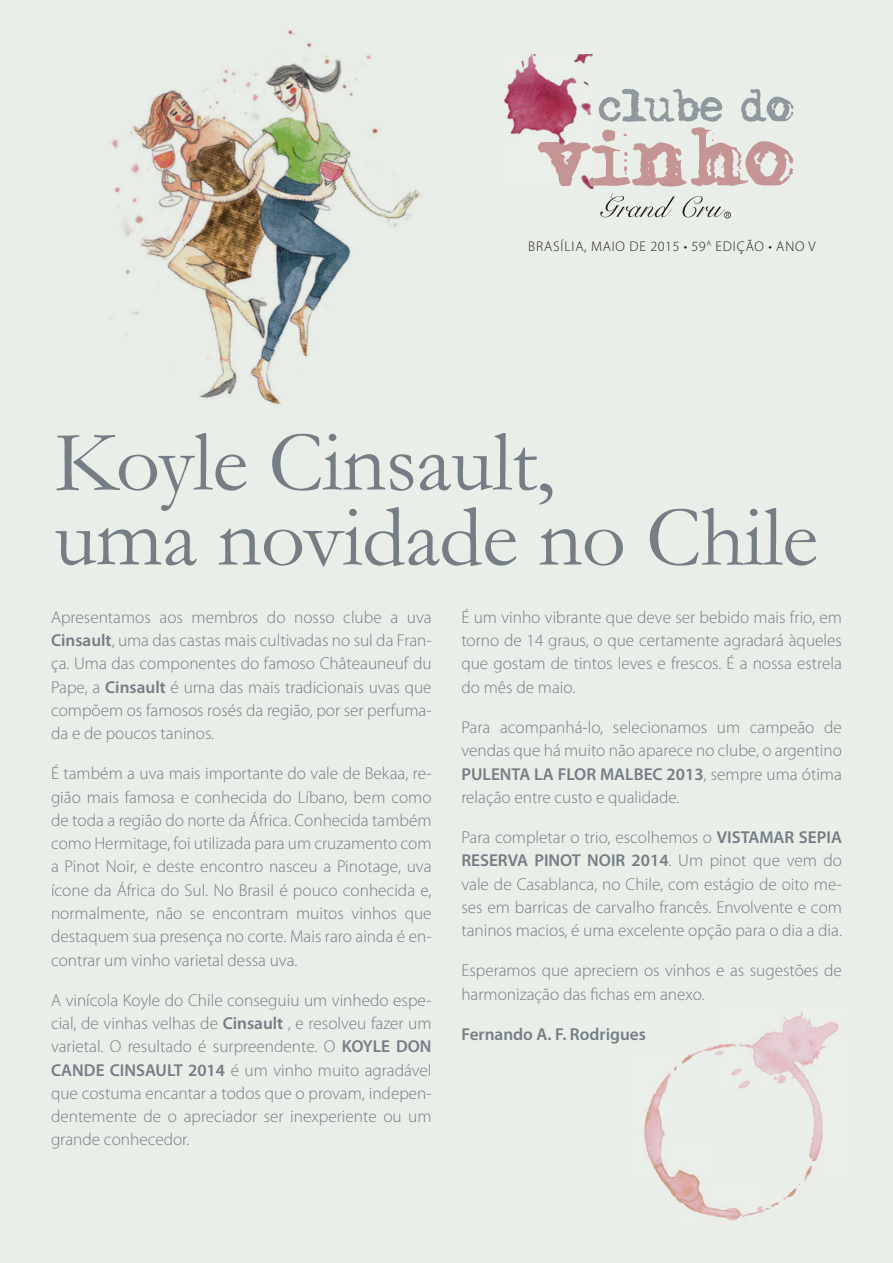
<style>
.page{position:relative;width:893px;height:1263px;background:#eaeee9}
.page>*{position:absolute;margin:0;border:0;box-sizing:border-box;transform-origin:0 0}
.t1{font:87px/75px "Garamond";letter-spacing:-.01em;color:#747e84}
.t2{font:300 17.25px/23.2px "Myriad Pro";color:#747e84;text-align:justify}
.t3{font:600 17.25px "Myriad Pro";color:#747e84}
.t4{font:300 14.1px "Myriad Pro";letter-spacing:.06em;color:#231f20}
.s1{font-weight:600}
</style>
<div class="page">
<img style="left:632px;top:1008px;width:218px;height:218px">
<img style="left:0;top:0;width:498px;height:475px">
<img style="left:504px;top:54px;width:91px;height:135px">
<svg style="left:595px;top:89px;width:198px;height:98px;background:#d5cdcb"></svg>
<img style="left:538px;top:142px;width:57px;height:44px">
<svg style="left:600px;top:193px;width:75px;height:24px;background:#d0d3cf"></svg>
<svg style="left:682px;top:196px;width:49px;height:22px"></svg>
<svg style="left:591px;top:987px;width:6px;height:12px"></svg>
<p class="t4" style="left:528px;top:238px;width:289px">BRASÍLIA, MAIO DE 2015 • 59<sup>A</sup> EDIÇÃO • ANO V</p>
<h1 class="t1" style="left:54px;top:424px;width:766px">Koyle Cinsault,<br>uma novidade no Chile</h1>
<p class="t2" style="left:51px;top:605px;width:382px">Apresentamos aos membros do nosso clube a uva <span class="s1">Cinsault</span>, uma das castas mais cultivadas no sul da Fran&shy;ça. Uma das componentes do famoso Châteauneuf du Pape, a <span class="s1">Cinsault</span> é uma das mais tradicionais uvas que compõem os famosos rosés da região, por ser perfuma&shy;da e de poucos taninos.</p>
<p class="t2" style="left:51px;top:762px;width:382px">É também a uva mais importante do vale de Bekaa, re&shy;gião mais famosa e conhecida do Líbano, bem como de toda a região do norte da África. Conhecida também como Hermitage, foi utilizada para um cruzamento com a Pinot Noir, e deste encontro nasceu a Pinotage, uva ícone da África do Sul. No Brasil é pouco conhecida e, normalmente, não se encontram muitos vinhos que destaquem sua presença no corte. Mais raro ainda é en&shy;contrar um vinho varietal dessa uva.</p>
<p class="t2" style="left:51px;top:988px;width:382px">A vinícola Koyle do Chile conseguiu um vinhedo espe&shy;cial, de vinhas velhas de <span class="s1">Cinsault</span> , e resolveu fazer um varietal. O resultado é surpreendente. O <span class="s1">KOYLE DON CANDE CINSAULT 2014</span> é um vinho muito agradável que costuma encantar a todos que o provam, indepen&shy;dentemente de o apreciador ser inexperiente ou um grande conhecedor.</p>
<p class="t2" style="left:461px;top:605px;width:382px">É um vinho vibrante que deve ser bebido mais frio, em torno de 14 graus, o que certamente agradará àqueles que gostam de tintos leves e frescos. É a nossa estrela do mês de maio.</p>
<p class="t2" style="left:461px;top:715px;width:382px">Para acompanhá-lo, selecionamos um campeão de vendas que há muito não aparece no clube, o argentino <span class="s1">PULENTA LA FLOR MALBEC 2013</span>, sempre uma ótima relação entre custo e qualidade.</p>
<p class="t2" style="left:461px;top:825px;width:382px">Para completar o trio, escolhemos o <span class="s1">VISTAMAR SEPIA RESERVA PINOT NOIR 2014</span>. Um pinot que vem do vale de Casablanca, no Chile, com estágio de oito me&shy;ses em barricas de carvalho francês. Envolvente e com taninos macios, é uma excelente opção para o dia a dia.</p>
<p class="t2" style="left:461px;top:959px;width:382px">Esperamos que apreciem os vinhos e as sugestões de harmonização das chas em anexo.</p>
<p class="t3" style="left:461px;top:1023px;width:186px">Fernando A. F. Rodrigues</p>
</div>
